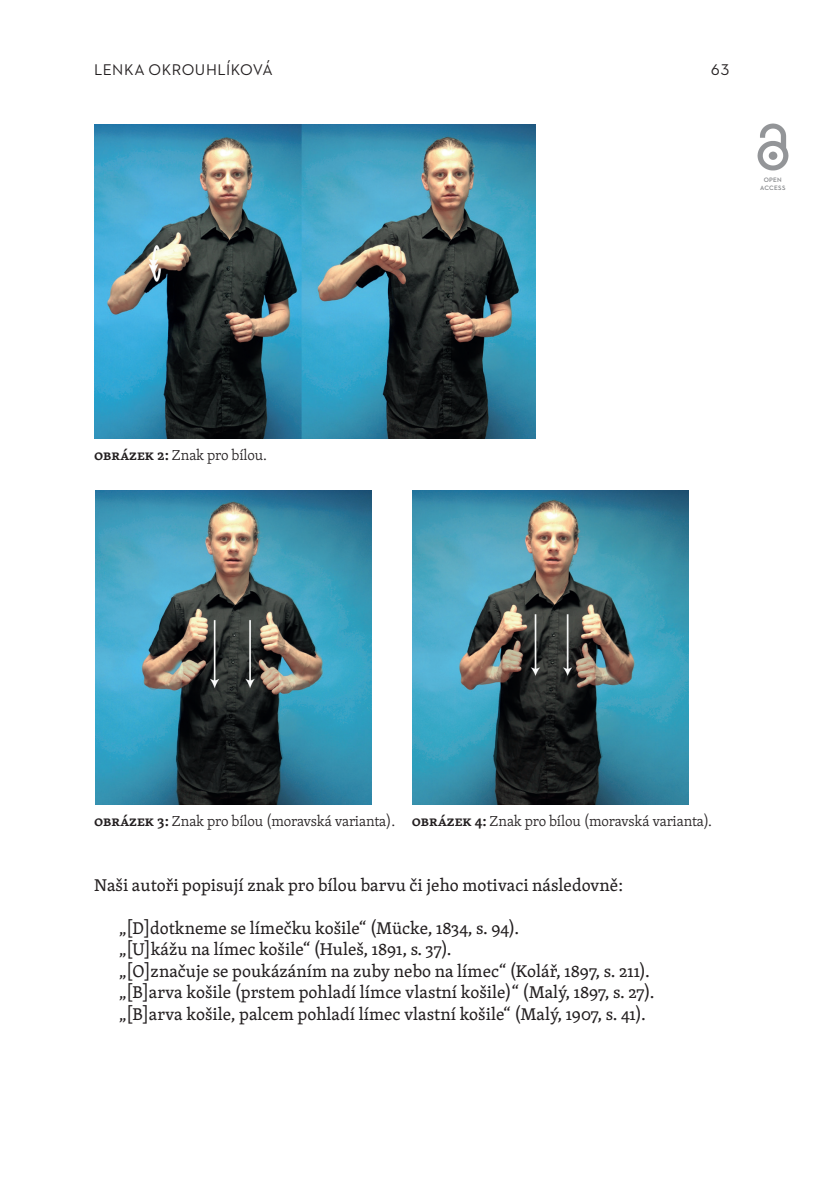
<style>
.page{position:relative;width:814px;height:1191px;background:#fff}
.page>*{position:absolute;margin:0;border:0;box-sizing:border-box;transform-origin:0 0}
.t1{font:17.5px/21.5px "Skolar PE";color:#231f20}
.t2{font:15.75px "Neutraface 2 Text";color:#231f20}
.t3{font:300 14.88px "Skolar PE";letter-spacing:-.01em;color:#231f20}
.t4{font:600 6.48px/8.8px "Neutraface 2 Text";letter-spacing:.035em;color:#808285;text-align:center}
.s1{font-weight:600}
</style>
<div class="page">
<img style="left:94px;top:124px;width:441px;height:314px">
<img style="left:95px;top:490px;width:276px;height:314px">
<img style="left:412px;top:490px;width:276px;height:314px">
<img style="left:757px;top:123px;width:31px;height:48px">
<p class="t2" style="left:94px;top:60px;width:11px">LENKA</p>
<p class="t2" style="left:148px;top:60px;width:12px">OKROUHLÍKOV</p>
<p class="t2" style="left:262px;top:60px;width:12px">Á</p>
<p class="t2" style="left:710px;top:60px;width:20px">63</p>
<p class="t4" style="left:760px;top:175px;width:27px">OPEN<br>ACCESS</p>
<p class="t3" style="left:94px;top:444px;width:174px"><span class="s1">obrázek 2:</span> Znak pro bílou.</p>
<p class="t3" style="left:94px;top:810px;width:619px"><span class="s1">obrázek 3:</span> Znak pro bílou (moravská varianta). <span class="s1">obrázek 4:</span> Znak pro bílou (moravská varianta).</p>
<p class="t1" style="left:94px;top:873px;width:530px">Naši autoři popisují znak pro bílou barvu či jeho motivaci následovně:</p>
<p class="t1" style="left:119px;top:916px;width:537px">„[D]dotkneme se límečku košile“ (Mücke, 1834, s. 94).<br>„[U]kážu na límec košile“ (Huleš, 1891, s. 37).<br>„[O]značuje se poukázáním na zuby nebo na límec“ (Kolář, 1897, s. 211). „[B]arva košile (prstem pohladí límce vlastní košile)“ (Malý, 1897, s. 27). „[B]arva košile, palcem pohladí límec vlastní košile“ (Malý, 1907, s. 41).</p>
</div>
